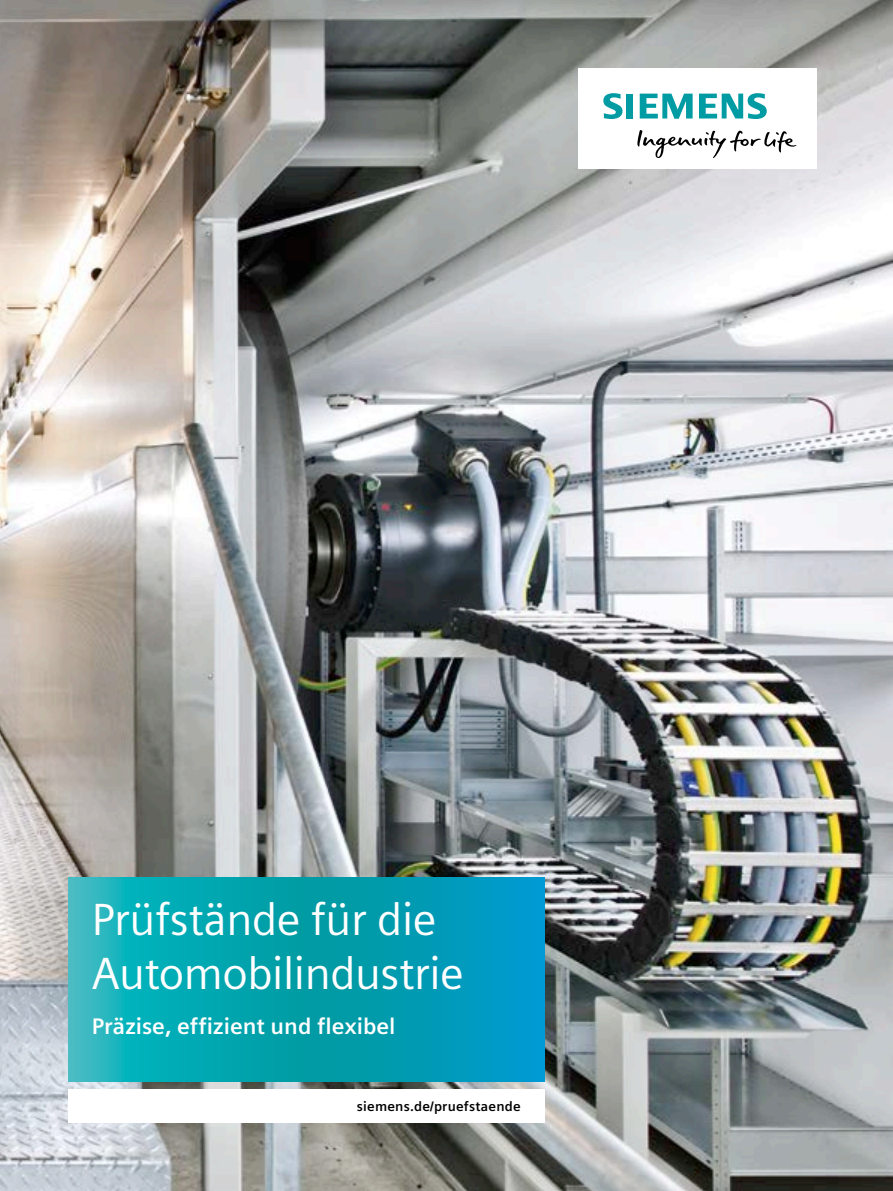
<style>
.page{position:relative;width:893px;height:1191px;background:#fff}
.page>*{position:absolute;margin:0;border:0;box-sizing:border-box;transform-origin:0 0}
.t1{font:45px/54px "Siemens Sans Global";letter-spacing:-.01em;color:#fff}
.t2{font:700 22.5px "Siemens Sans Global";color:#fff}
.t3{font:700 13.5px "Siemens Sans Global";letter-spacing:.015em;color:#000}
</style>
<div class="page">
<img style="left:0;top:0;width:893px;height:1191px">
<hr style="left:892px;top:417px;width:1px;height:310px;background:#b1afa1">
<div style="left:68px;top:1089px;width:477px;height:34px;background:#fff"></div>
<svg style="left:68px;top:878px;width:476px;height:203px;background:#06a3b5"></svg>
<svg style="left:892px;top:196px;width:1px;height:212px"></svg>
<div style="left:578px;top:68px;width:238px;height:101px;background:#fff"></div>
<svg style="left:637px;top:130px;width:159px;height:28px"></svg>
<svg style="left:603px;top:93px;width:30px;height:26px"></svg>
<svg style="left:640px;top:94px;width:53px;height:25px"></svg>
<svg style="left:699px;top:93px;width:68px;height:26px"></svg>
<p class="t1" style="left:92px;top:894px;width:374px">Prüfstände für die<br>Automobilindustrie</p>
<p class="t2" style="left:92px;top:1012px;width:305px">Präzise, effizient und flexibel</p>
<p class="t3" style="left:357px;top:1098px;width:165px">siemens.de/pruefstaende</p>
</div>
